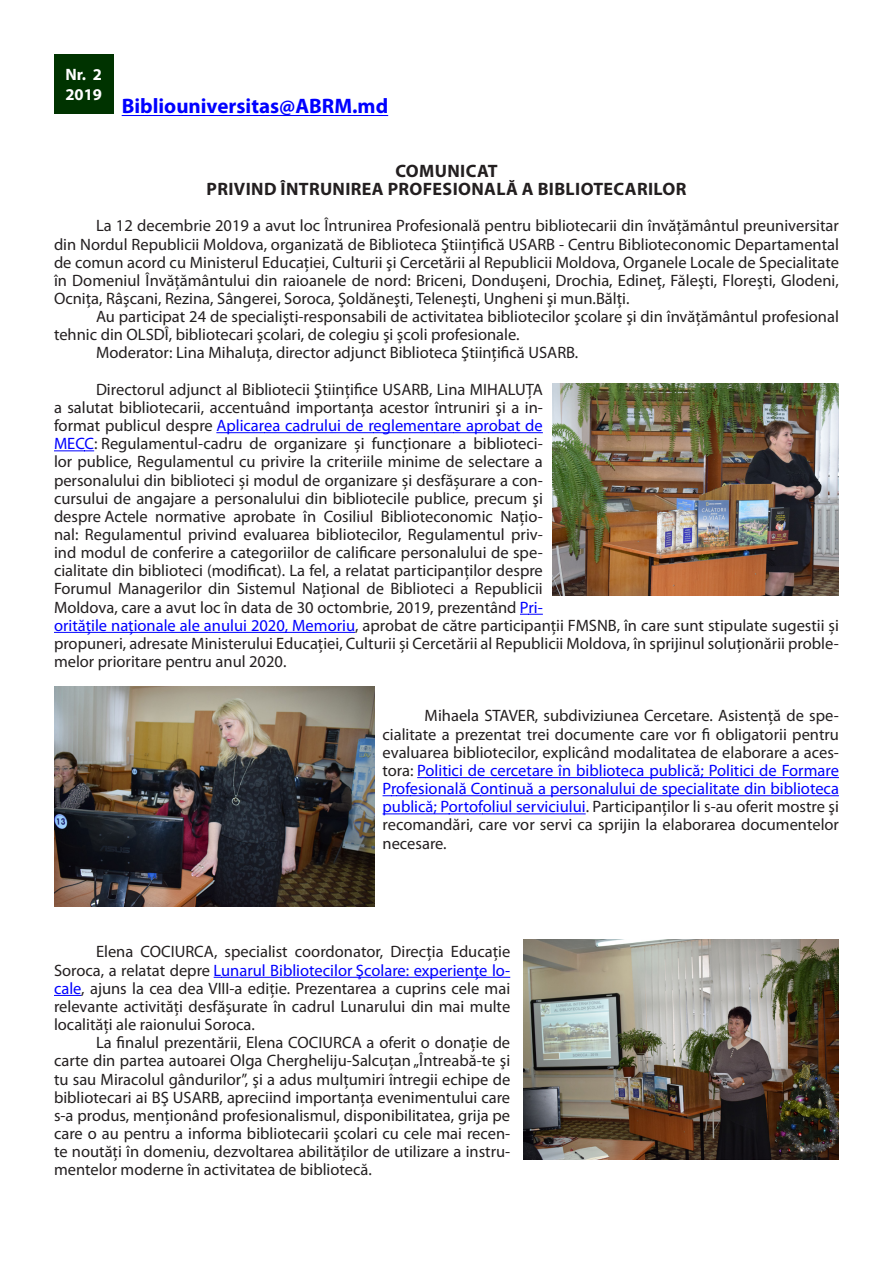
<style>
.page{position:relative;width:893px;height:1263px;background:#fff}
.page>*{position:absolute;margin:0;border:0;box-sizing:border-box;transform-origin:0 0}
.t1{font:700 21px "Myriad Pro";color:#00f}
.t2{font:700 18px/18px "Myriad Pro";letter-spacing:.02em;color:#231f20;text-align:center}
.t3{font:16.5px/18.1px "Myriad Pro";color:#231f20;text-align:justify}
.t4{font:16.5px "Myriad Pro";color:#00f}
.t5{font:700 16.5px/19.8px "Myriad Pro";color:#fff}
.s1{color:#00f}
.s2{color:#231f20}
</style>
<div class="page">
<div style="left:54px;top:54px;width:59px;height:59px;background:#030"></div>
<hr style="left:122px;top:115px;width:266px;height:1px;background:#00f">
<hr style="left:54px;top:450px;width:40px;height:1px;background:#00f">
<hr style="left:216px;top:432px;width:327px;height:1px;background:#00f">
<hr style="left:417px;top:777px;width:422px;height:1px;background:#00f">
<hr style="left:54px;top:632px;width:301px;height:1px;background:#00f">
<svg style="left:520px;top:614px;width:23px;height:1px"></svg>
<hr style="left:383px;top:795px;width:456px;height:1px;background:#00f">
<hr style="left:383px;top:813px;width:203px;height:1px;background:#00f">
<svg style="left:54px;top:995px;width:28px;height:1px"></svg>
<hr style="left:214px;top:977px;width:296px;height:1px;background:#00f">
<img style="left:553px;top:383px;width:286px;height:212px">
<img style="left:54px;top:686px;width:320px;height:220px">
<img style="left:523px;top:940px;width:316px;height:220px">
<p class="t5" style="left:65px;top:64px;width:38px">Nr. 2<br>2019</p>
<p class="t1" style="left:122px;top:93px;width:268px">Bibliouniversitas@ABRM.md</p>
<p class="t2" style="left:207px;top:162px;width:481px">COMUNICAT<br>PRIVIND ÎNTRUNIREA PROFESIONALĂ A BIBLIOTECARILOR</p>
<p class="t3" style="left:96px;top:216px;width:744px">La 12 decembrie 2019 a avut loc Întrunirea Profesională pentru bibliotecarii din învăţământul preuniversitar</p>
<p class="t3" style="left:54px;top:235px;width:786px">din Nordul Republicii Moldova, organizată de Biblioteca Ştiinţifică USARB - Centru Biblioteconomic Departamental</p>
<p class="t3" style="left:54px;top:253px;width:786px">de comun acord cu Ministerul Educaţiei, Culturii şi Cercetării al Republicii Moldova, Organele Locale de Specialitate</p>
<p class="t3" style="left:54px;top:271px;width:786px">în Domeniul Învăţământului din raioanele de nord: Briceni, Donduşeni, Drochia, Edineţ, Făleşti, Floreşti, Glodeni,</p>
<p class="t3" style="left:54px;top:289px;width:577px">Ocniţa, Râşcani, Rezina, Sângerei, Soroca, Şoldăneşti, Teleneşti, Ungheni şi mun.Bălţi.</p>
<p class="t3" style="left:96px;top:307px;width:744px">Au participat 24 de specialişti-responsabili de activitatea bibliotecilor şcolare şi din învăţământul profesional</p>
<p class="t3" style="left:54px;top:325px;width:467px">tehnic din OLSDÎ, bibliotecari şcolari, de colegiu şi şcoli profesionale.</p>
<p class="t3" style="left:96px;top:344px;width:484px">Moderator: Lina Mihaluţa, director adjunct Biblioteca Ştiinţifică USARB.</p>
<p class="t3" style="left:54px;top:380px;width:490px;text-indent:42px">Directorul adjunct al Bibliotecii Ştiinţifice USARB, Lina MIHALUŢA a salutat bibliotecarii, accentuând importanţa acestor întruniri şi a in&shy;format publicul despre <span class="s1">Aplicarea cadrului de reglementare aprobat de MECC</span>: Regulamentul-cadru de organizare și funcționare a biblioteci-</p>
<p class="t3" style="left:54px;top:452px;width:786px;text-align:left">lor publice, Regulamentul cu privire la criteriile minime de selectare a<br>personalului din biblioteci și modul de organizare și desfășurare a con-<br>cursului de angajare a personalului din bibliotecile publice, precum şi<br>despre Actele normative aprobate în Cosiliul Biblioteconomic Naţio-<br>nal: Regulamentul privind evaluarea bibliotecilor, Regulamentul priv-<br>ind modul de conferire a categoriilor de calificare personalului de spe-<br>cialitate din biblioteci (modificat). La fel, a relatat participanţilor despre<br>Forumul Managerilor din Sistemul Național de Biblioteci a Republicii<br>Moldova, care a avut loc în data de 30 octombrie, 2019, prezentând <span class="s1">Pri-<br>orităţile naţionale ale anului 2020, Memoriu</span>, aprobat de către participanții FMSNB, în care sunt stipulate sugestii și propuneri, adresate Ministerului Educației, Culturii și Cercetării al Republicii Moldova, în sprijinul soluționării proble&shy;melor prioritare pentru anul 2020.</p>
<p class="t3" style="left:383px;top:707px;width:458px;text-indent:42px">Mihaela STAVER, subdiviziunea Cercetare. Asistenţă de spe&shy;cialitate a prezentat trei documente care vor fi obligatorii pentru evaluarea bibliotecilor, explicând modalitatea de elaborare a aces&shy;tora: <span class="s1">Politici de cercetare în biblioteca publică; Politici de Formare Profesională Continuă a personalului de specialitate din biblioteca publică; Portofoliul serviciului</span>. Participanţilor li s-au oferit mostre şi recomandări, care vor servi ca sprijin la elaborarea documentelor necesare.</p>
<p class="t3" style="left:96px;top:942px;width:416px">Elena COCIURCA, specialist coordonator, Direcţia Educaţie</p>
<p class="t4" style="left:54px;top:960px;width:458px"><span class="s2">Soroca, a relatat depre</span> Lunarul Bibliotecilor Şcolare: experienţe lo-</p>
<p class="t3" style="left:54px;top:979px;width:458px"><span class="s1">cale</span>, ajuns la cea dea VIII-a ediţie. Prezentarea a cuprins cele mai</p>
<p class="t3" style="left:54px;top:997px;width:458px">relevante activităţi desfăşurate în cadrul Lunarului din mai multe</p>
<p class="t3" style="left:54px;top:1015px;width:202px">localităţi ale raionului Soroca.</p>
<p class="t3" style="left:96px;top:1033px;width:416px">La finalul prezentării, Elena COCIURCA a oferit o donaţie de</p>
<p class="t3" style="left:54px;top:1051px;width:458px">carte din partea autoarei Olga Chergheliju-Salcuţan „Întreabă-te şi</p>
<p class="t3" style="left:54px;top:1070px;width:458px">tu sau Miracolul gândurilor”, şi a adus mulţumiri întregii echipe de</p>
<p class="t3" style="left:54px;top:1088px;width:458px">bibliotecari ai BŞ USARB, apreciind importanţa evenimentului care</p>
<p class="t3" style="left:54px;top:1106px;width:458px">s-a produs, menţionând profesionalismul, disponibilitatea, grija pe</p>
<p class="t3" style="left:54px;top:1124px;width:458px">care o au pentru a informa bibliotecarii şcolari cu cele mai recen-</p>
<p class="t3" style="left:54px;top:1142px;width:458px">te noutăţi în domeniu, dezvoltarea abilităţilor de utilizare a instru-</p>
<p class="t3" style="left:54px;top:1160px;width:319px">mentelor moderne în activitatea de bibliotecă.</p>
</div>
